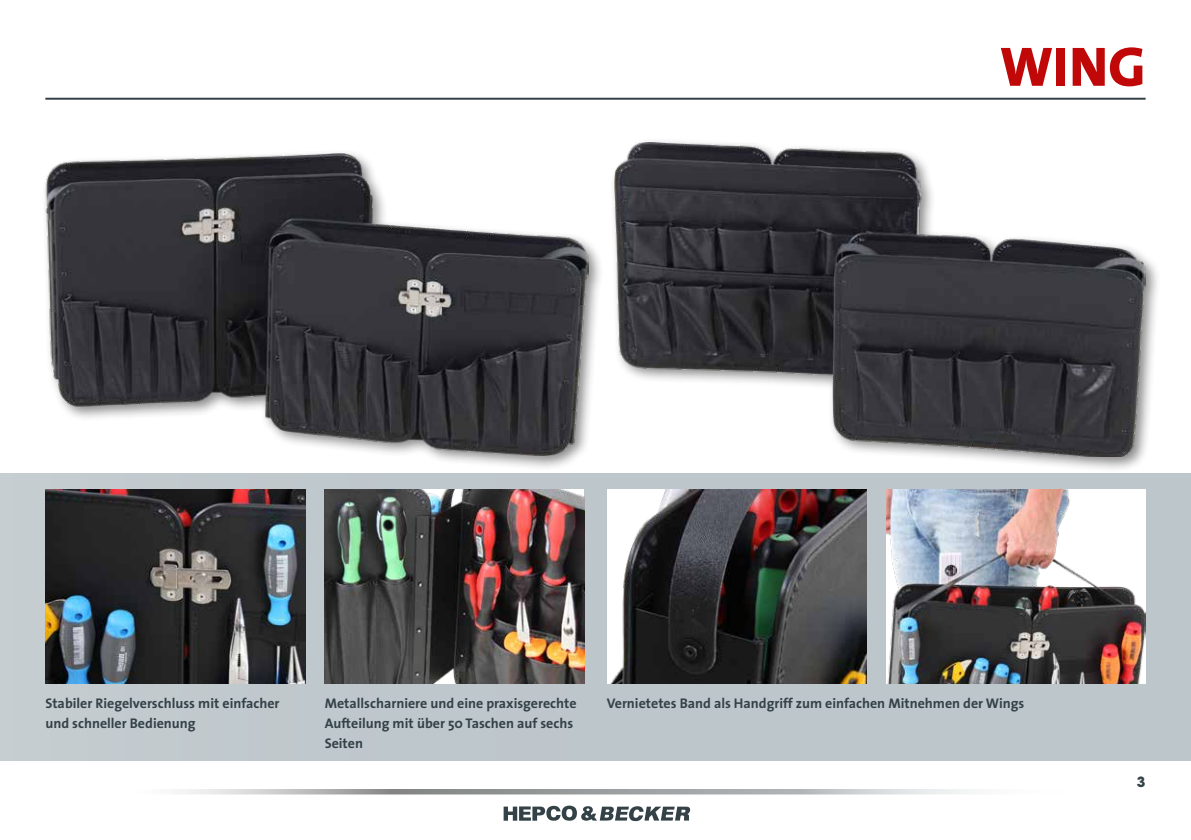
<style>
.page{position:relative;width:1191px;height:840px;background:#fff}
.page>*{position:absolute;margin:0;border:0;box-sizing:border-box;transform-origin:0 0}
.t1{font:56px "The Sans Extra Bold Caps";color:#c00808}
.t2{font:700 14px/20px "The Sans";color:#344247}
.t3{font:700 14px "Avant Garde";color:#344247}
</style>
<div class="page">
<div style="left:0;top:472px;width:1191px;height:288px;background:#bdc6cb"></div>
<img style="left:886px;top:489px;width:259px;height:194px">
<img style="left:325px;top:489px;width:259px;height:194px">
<img style="left:607px;top:489px;width:260px;height:194px">
<img style="left:46px;top:489px;width:259px;height:194px">
<div style="left:609px;top:136px;width:552px;height:337px;background:#000;opacity:.47"></div>
<img style="left:614px;top:142px;width:531px;height:314px">
<div style="left:41px;top:148px;width:563px;height:323px;background:#000;opacity:.47"></div>
<img style="left:41px;top:153px;width:547px;height:302px">
<svg style="left:180px;top:789px;width:791px;height:4px;background:#b2b4b5"></svg>
<svg style="left:503px;top:805px;width:187px;height:15px"></svg>
<hr style="left:45px;top:98px;width:1100px;height:2px;background:#344247">
<h1 class="t1" style="left:999px;top:20px;width:147px">WING</h1>
<p class="t2" style="left:45px;top:692px;width:236px">Stabiler Riegelverschluss mit einfacher und schneller Bedienung</p>
<p class="t2" style="left:607px;top:692px;width:419px">Vernietetes Band als Handgriff zum einfachen Mitnehmen der Wings</p>
<p class="t2" style="left:325px;top:692px;width:253px">Metallscharniere und eine praxisgerechte<br>Aufteilung mit über 50 Taschen auf sechs<br>Seiten</p>
<p class="t3" style="left:1137px;top:772px;width:10px">3</p>
</div>
